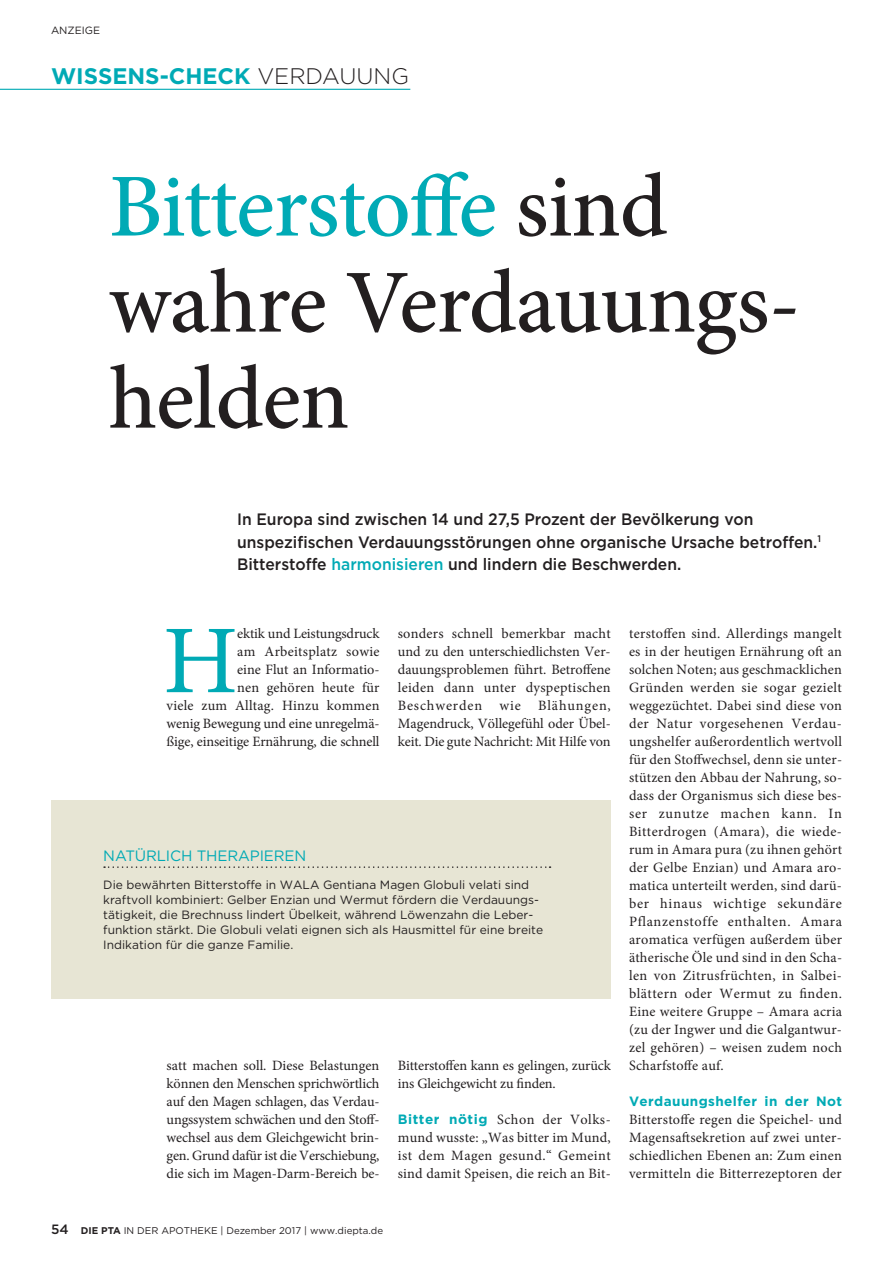
<style>
.page{position:relative;width:893px;height:1263px;background:#fff}
.page>*{position:absolute;margin:0;border:0;box-sizing:border-box;transform-origin:0 0}
.t1{font:97.2px "Minion Pro";color:#00aab5}
.t2{font:500 90px/96px "Minion Pro";letter-spacing:-.015em;color:#231f20}
.t3{font:700 22.5px "Gotham";color:#00aab5}
.t4{font:500 16.5px/22.5px "Gotham";color:#231f20;scale:.95 1}
.t5{font:15px "Gotham";letter-spacing:-.01em;color:#00aab5}
.t6{font:14.25px/18px "Minion Pro";letter-spacing:-.005em;color:#231f20;text-align:justify}
.t7{font:700 13.5px "Gotham";letter-spacing:.03em;color:#00aab5}
.t8{font:12px/15px "Gotham";color:#231f20}
.t9{font:10.5px "Gotham";color:#231f20}
.t10{font:9.75px "Gotham";color:#231f20}
.s1{font-weight:300;color:#231f20}
.s2{color:#00aab5}
.s3{font-family:"Gotham";font-weight:700;font-size:13.5px;color:#00aab5}
.s4{font-weight:500;font-size:13.5px}
.s5{font-weight:700}
</style>
<div class="page">
<hr style="left:0;top:89px;width:410px;height:1px;background:#00aab5">
<div style="left:51px;top:800px;width:560px;height:198px;background:#e7e5d4"></div>
<svg style="left:104px;top:866px;width:447px;height:2px"></svg>
<p class="t9" style="left:51px;top:23px;width:51px">ANZEIGE</p>
<h3 class="t3" style="left:51px;top:61px;width:359px">WISSENS-CHECK <span class="s1">VERDAUUNG</span></h3>
<h2 class="t2" style="left:109px;top:159px;width:693px"><span class="s2">Bitterstoffe</span> sind wahre Verdauungs&shy;helden</h2>
<p class="t4" style="left:237px;top:508px;width:616px">In Europa sind zwischen 14 und 27,5 Prozent der Bevölkerung von unspezifischen Verdauungsstörungen ohne organische Ursache betroffen.<sup>1<br></sup>Bitterstoffe <span class="s2">harmonisieren</span> und lindern die Beschwerden.</p>
<p class="t6" style="left:167px;top:625px;width:214px;text-align:right">ektik und Leistungsdruck<br>am Arbeitsplatz sowie<br>eine Flut an Informatio-<br>nen gehören heute für<br>viele zum Alltag. Hinzu kommen wenig Bewegung und eine unregelmä&shy;ßige, einseitige Ernährung, die schnell</p>
<h1 class="t1" style="left:163px;top:596px;width:77px">H</h1>
<p class="t6" style="left:398px;top:625px;width:215px">sonders schnell bemerkbar macht und zu den unterschiedlichsten Ver&shy;dauungsproblemen führt. Betroffene leiden dann unter dyspeptischen Beschwerden wie Blähungen, Magendruck, Völlegefühl oder Übel&shy;keit. Die gute Nachricht: Mit Hilfe von</p>
<p class="t5" style="left:103px;top:846px;width:204px">NATÜRLICH THERAPIEREN</p>
<p class="t8" style="left:103px;top:877px;width:441px">Die bewährten Bitterstoffe in WALA Gentiana Magen Globuli velati sind kraftvoll kombiniert: Gelber Enzian und Wermut fördern die Verdauungs&shy;tätigkeit, die Brechnuss lindert Übelkeit, während Löwenzahn die Leber&shy;funktion stärkt. Die Globuli velati eignen sich als Hausmittel für eine breite Indikation für die ganze Familie.</p>
<p class="t6" style="left:167px;top:1057px;width:214px">satt machen soll. Diese Belastungen können den Menschen sprichwörtlich auf den Magen schlagen, das Verdau&shy;ungssystem schwächen und den Stoff&shy;wechsel aus dem Gleichgewicht brin&shy;gen. Grund dafür ist die Verschiebung, die sich im Magen-Darm-Bereich be-</p>
<p class="t6" style="left:398px;top:1057px;width:214px">Bitterstoffen kann es gelingen, zurück ins Gleichgewicht zu finden.</p>
<p class="t6" style="left:398px;top:1111px;width:214px"><span class="s3">Bitter nötig</span> Schon der Volks&shy;mund wusste: „Was bitter im Mund, ist dem Magen gesund.“ Gemeint sind damit Speisen, die reich an Bit-</p>
<p class="t10" style="left:51px;top:1224px;width:334px"><span class="s4">54</span> <span class="s5">DIE PTA</span> IN DER APOTHEKE | Dezember 2017 | www.diepta.de</p>
<p class="t6" style="left:629px;top:625px;width:215px">terstoffen sind. Allerdings mangelt es in der heutigen Ernährung oft an solchen Noten; aus geschmacklichen Gründen werden sie sogar gezielt weggezüchtet. Dabei sind diese von der Natur vorgesehenen Verdau&shy;ungshelfer außerordentlich wertvoll für den Stoffwechsel, denn sie unter&shy;stützen den Abbau der Nahrung, so&shy;dass der Organismus sich diese bes&shy;ser zunutze machen kann. In Bitterdrogen (Amara), die wiede&shy;rum in Amara pura (zu ihnen gehört der Gelbe Enzian) und Amara aro&shy;matica unterteilt werden, sind darü&shy;ber hinaus wichtige sekundäre Pflanzenstoffe enthalten. Amara aromatica verfügen außerdem über ätherische Öle und sind in den Scha&shy;len von Zitrusfrüchten, in Salbei&shy;blättern oder Wermut zu finden.<br>Eine weitere Gruppe – Amara acria (zu der Ingwer und die Galgantwur&shy;zel gehören) – weisen zudem noch Scharfstoffe auf.</p>
<p class="t7" style="left:629px;top:1092px;width:214px">Verdauungshelfer in der Not</p>
<p class="t6" style="left:629px;top:1111px;width:214px">Bitterstoffe regen die Speichel- und Magensaftsekretion auf zwei unter&shy;schiedlichen Ebenen an: Zum einen vermitteln die Bitterrezeptoren der</p>
</div>
